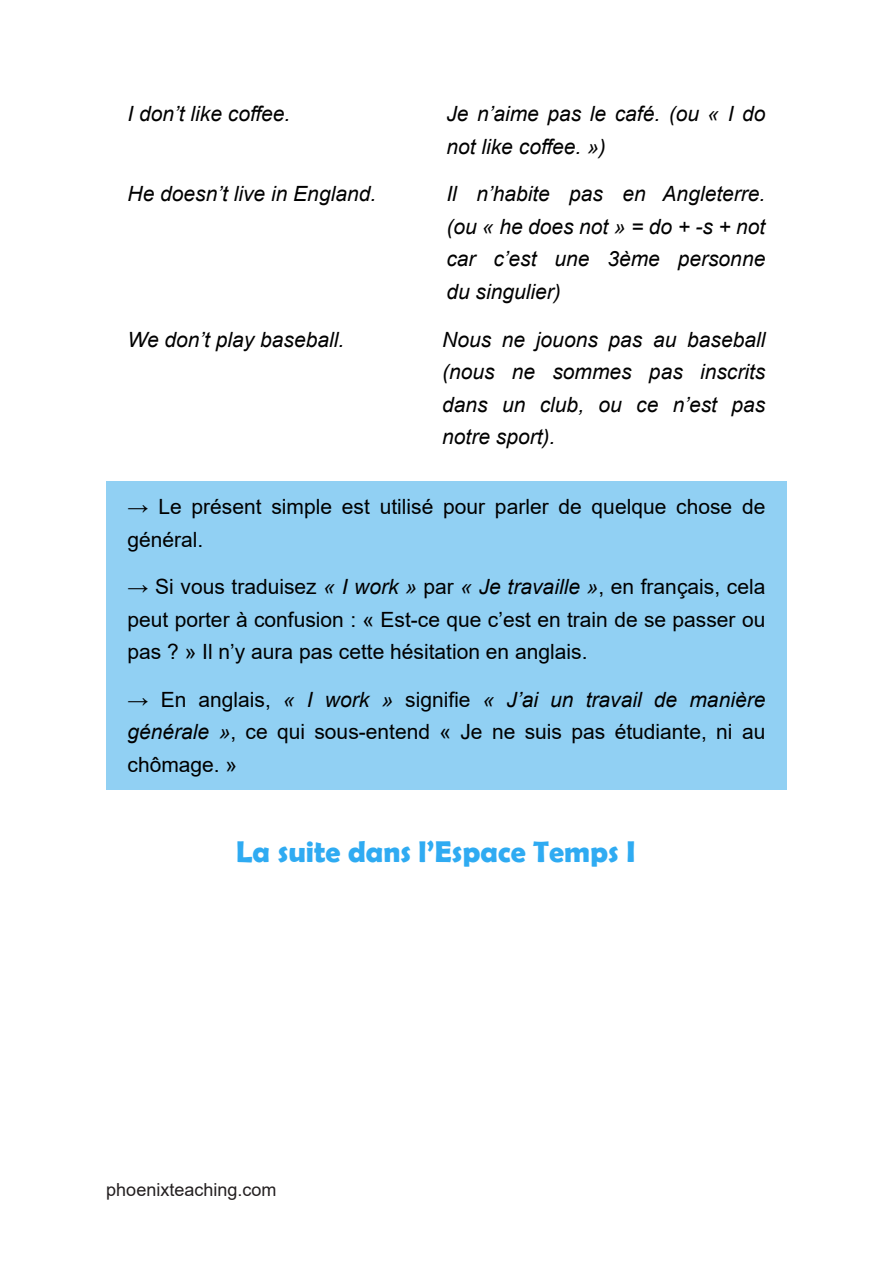
<style>
.page{position:relative;width:894px;height:1263px;background:#fff}
.page>*{position:absolute;margin:0;border:0;box-sizing:border-box;transform-origin:0 0}
.t1{font:700 30px "Berlin Sans FB Demi";color:#2fabf2}
.t2{font:21px/32.5px "Arial";color:#000;text-align:justify}
.t3{font:italic 21px/32.5px "Arial";color:#000;text-align:justify}
.t4{font:18px "Arial";color:#231f20}
.s1{font-style:italic}
</style>
<div class="page">
<div style="left:106px;top:482px;width:681px;height:308px;background:#91d0f3"></div>
<p class="t3" style="left:128px;top:100px;width:164px">I don’t like coffee.</p>
<p class="t3" style="left:446px;top:100px;width:320px">Je n’aime pas le café. (ou « I do not like coffee. »)</p>
<p class="t3" style="left:128px;top:180px;width:250px">He doesn’t live in England.</p>
<p class="t3" style="left:446px;top:180px;width:320px">Il n’habite pas en Angleterre. (ou « he does not » = do + -s + not car c’est une 3ème personne du singulier)</p>
<p class="t3" style="left:128px;top:325px;width:218px">We don’t play baseball.</p>
<p class="t3" style="left:442px;top:325px;width:325px">Nous ne jouons pas au baseball (nous ne sommes pas inscrits dans un club, ou ce n’est pas notre sport).</p>
<p class="t2" style="left:128px;top:492px;width:639px">→ Le présent simple est utilisé pour parler de quelque chose de général.</p>
<p class="t2" style="left:128px;top:572px;width:639px">→ Si vous traduisez <span class="s1">« I work »</span> par <span class="s1">« Je travaille »</span>, en français, cela peut porter à confusion : « Est-ce que c’est en train de se passer ou pas ? » Il n’y aura pas cette hésitation en anglais.</p>
<p class="t2" style="left:128px;top:685px;width:639px">→ En anglais, <span class="s1">« I work »</span> signifie <span class="s1">« J’ai un travail de manière générale »</span>, ce qui sous-entend « Je ne suis pas étudiante, ni au chômage. »</p>
<h1 class="t1" style="left:236px;top:834px;width:401px">La suite dans l’Espace Temps I</h1>
<p class="t4" style="left:106px;top:1182px;width:172px">phoenixteaching.com</p>
</div>
